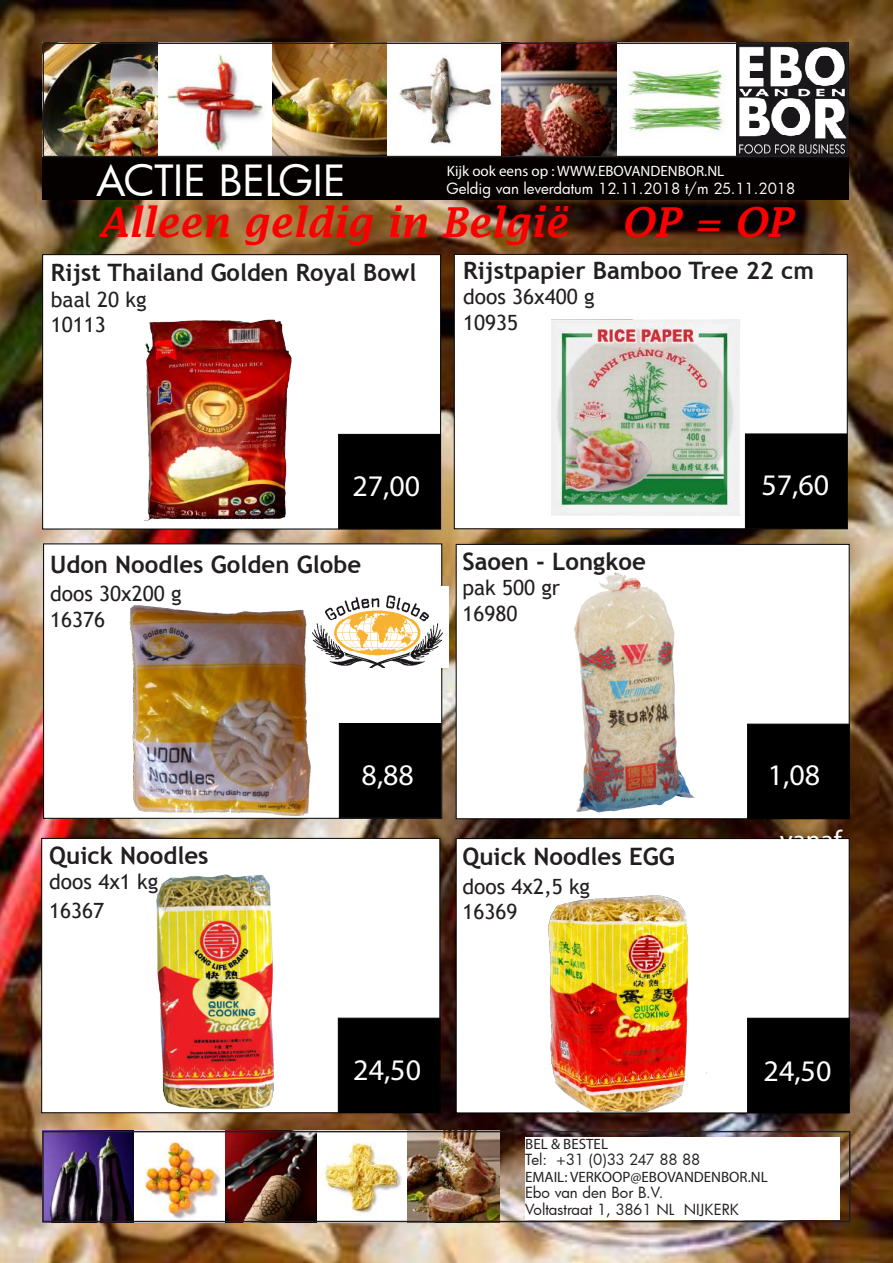
<style>
.page{position:relative;width:893px;height:1263px;background:#fff}
.page>*{position:absolute;margin:0;border:0;box-sizing:border-box;transform-origin:0 0}
.t1{font:42px "Futura";color:#fff}
.t2{font:italic 600 40.5px "Lucida Fax";color:#fa0000}
.t3{font:30.45px "Myriad Pro";color:#fff}
.t4{font:30px "Myriad Pro";color:#fff}
.t5{font:27px "Myriad Pro";color:#fff}
.t6{font:700 24px "Trebuchet MS";color:#231f20}
.t7{font:21.75px "Myriad Pro";color:#fff}
.t8{font:21px/25.2px "Trebuchet MS";color:#231f20}
.t9{font:15px "Futura";color:#fff}
.t10{font:15px/16.5px "Futura";letter-spacing:-.005em;color:#231f20}
.t11{font:15px "Myriad Pro";color:#231f20}
.t12{font:15px "Myriad Pro";color:#fff}
.t13{font:15px "Futura";letter-spacing:-.03em;color:#231f20}
</style>
<div class="page">
<img style="left:0;top:0;width:893px;height:1263px">
<div style="left:456px;top:544px;width:393px;height:275px;background:#fff;border:1px solid #000"></div>
<div style="left:456px;top:838px;width:393px;height:275px;background:#fff;border:1px solid #000"></div>
<div style="left:41px;top:838px;width:399px;height:275px;background:#fff;border:1px solid #000"></div>
<div style="left:43px;top:544px;width:399px;height:274px;background:#fff;border:1px solid #000"></div>
<div style="left:454px;top:254px;width:393px;height:275px;background:#fff;border:1px solid #000"></div>
<div style="left:42px;top:254px;width:399px;height:275px;background:#fff;border:1px solid #000"></div>
<img style="left:46px;top:43px;width:803px;height:114px">
<img style="left:45px;top:1134px;width:454px;height:85px">
<div style="left:43px;top:157px;width:806px;height:43px;background:#060101"></div>
<div style="left:43px;top:43px;width:805px;height:114px;border:2px solid #231f20"></div>
<div style="left:42px;top:1131px;width:808px;height:91px;border:2px solid #231f20"></div>
<div style="left:745px;top:434px;width:102px;height:94px;background:#000"></div>
<div style="left:338px;top:434px;width:102px;height:95px;background:#000;border:1px solid #000"></div>
<div style="left:747px;top:1018px;width:102px;height:95px;background:#000;border:1px solid #000"></div>
<img style="left:546px;top:572px;width:161px;height:249px">
<div style="left:338px;top:1018px;width:102px;height:95px;background:#000;border:1px solid #000"></div>
<img style="left:312px;top:586px;width:136px;height:81px">
<img style="left:144px;top:319px;width:148px;height:201px">
<img style="left:551px;top:320px;width:189px;height:196px">
<img style="left:129px;top:605px;width:182px;height:211px">
<div style="left:339px;top:723px;width:102px;height:95px;background:#000;border:1px solid #000"></div>
<div style="left:747px;top:724px;width:102px;height:95px;background:#000;border:1px solid #000"></div>
<img style="left:156px;top:874px;width:118px;height:236px">
<img style="left:509px;top:895px;width:228px;height:226px">
<div style="left:525px;top:1137px;width:315px;height:83px;background:#fff"></div>
<h1 class="t1" style="left:96px;top:152px;width:251px">ACTIE BELGIE</h1>
<p class="t12" style="left:447px;top:162px;width:279px">Kijk ook eens op : WWW.EBOVANDENBOR.NL</p>
<h2 class="t2" style="left:99px;top:199px;width:470px">Alleen geldig in België</h2>
<h2 class="t2" style="left:621px;top:199px;width:173px">OP = OP</h2>
<p class="t9" style="left:446px;top:179px;width:350px">Geldig van leverdatum 12.11.2018 t/m 25.11.2018</p>
<p class="t6" style="left:51px;top:258px;width:367px">Rijst Thailand Golden Royal Bowl</p>
<p class="t8" style="left:51px;top:286px;width:97px">baal 20 kg<br>10113</p>
<p class="t6" style="left:463px;top:256px;width:352px">Rijstpapier Bamboo Tree 22 cm</p>
<p class="t8" style="left:463px;top:284px;width:133px">doos 36x400 g<br>10935</p>
<p class="t4" style="left:352px;top:468px;width:69px">27,00</p>
<p class="t6" style="left:50px;top:549px;width:313px">Udon Noodles Golden Globe</p>
<p class="t8" style="left:50px;top:581px;width:133px">doos 30x200 g<br>16376</p>
<p class="t6" style="left:462px;top:546px;width:185px">Saoen - Longkoe</p>
<p class="t8" style="left:462px;top:575px;width:99px">pak 500 gr<br>16980</p>
<p class="t4" style="left:761px;top:466px;width:69px">57,60</p>
<p class="t6" style="left:49px;top:840px;width:161px">Quick Noodles</p>
<p class="t8" style="left:49px;top:867px;width:111px;line-height:28.8px">doos 4x1 kg<br>16367</p>
<p class="t4" style="left:362px;top:756px;width:54px">8,88</p>
<p class="t4" style="left:768px;top:756px;width:54px">1,08</p>
<p class="t6" style="left:462px;top:841px;width:214px">Quick Noodles EGG</p>
<p class="t8" style="left:462px;top:873px;width:129px">doos 4x2,5 kg<br>16369</p>
<p class="t5" style="left:780px;top:823px;width:63px">vanaf</p>
<p class="t3" style="left:766px;top:1037px;width:71px">vanaf</p>
<p class="t7" style="left:778px;top:1045px;width:51px">vanaf</p>
<p class="t4" style="left:353px;top:1051px;width:69px">24,50</p>
<p class="t4" style="left:764px;top:1052px;width:69px">24,50</p>
<p class="t5" style="left:355px;top:1062px;width:49px">7,70</p>
<p class="t5" style="left:779px;top:1062px;width:62px">23,50</p>
<p class="t11" style="left:525px;top:1134px;width:84px">BEL &amp; BESTEL</p>
<p class="t13" style="left:525px;top:1149px;width:177px">Tel: +31 (0)33 247 88 88</p>
<p class="t11" style="left:525px;top:1167px;width:244px">EMAIL: VERKOOP@EBOVANDENBOR.NL</p>
<p class="t10" style="left:525px;top:1184px;width:215px">Ebo van den Bor B.V.<br>Voltastraat 1, 3861 NL NIJKERK</p>
</div>
